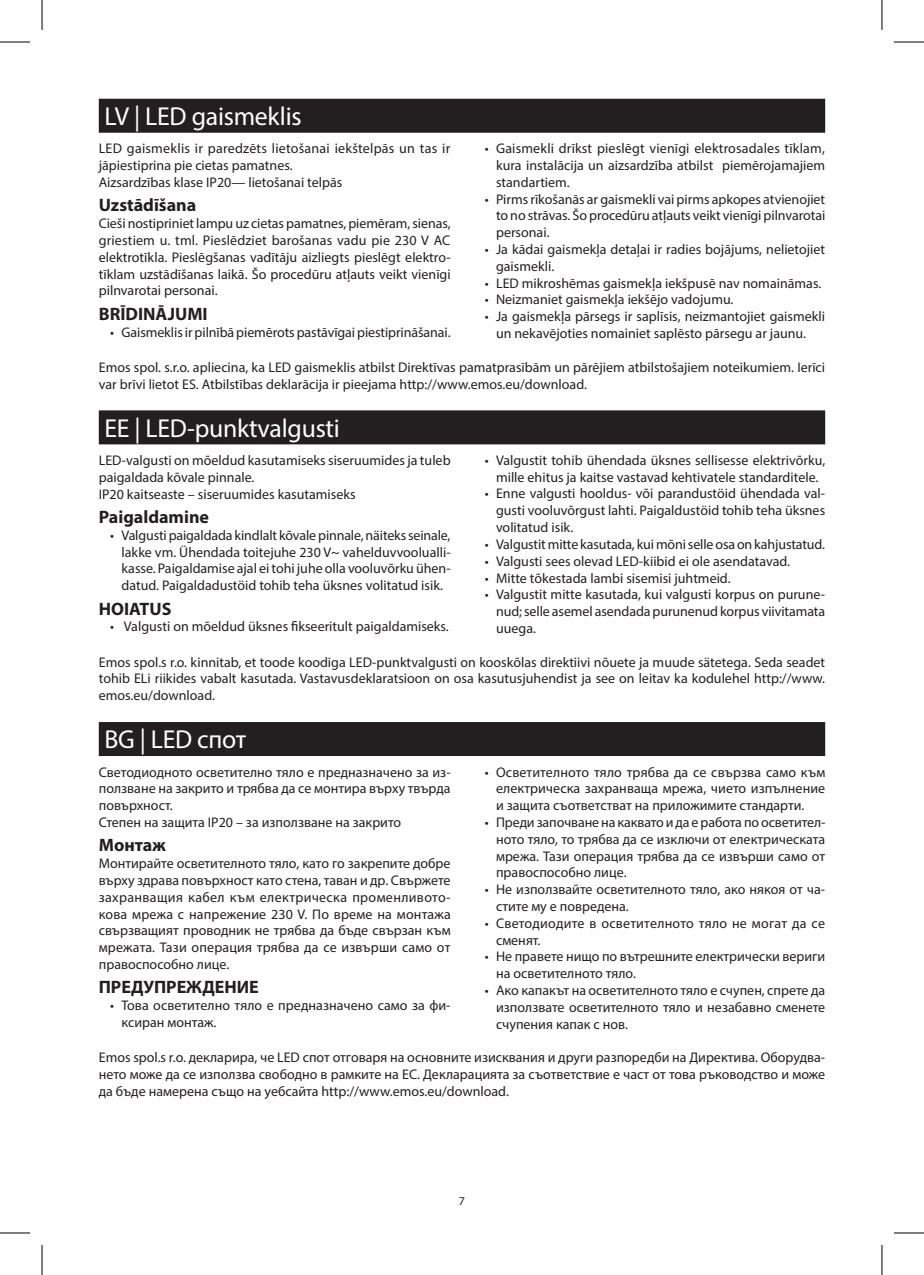
<style>
.page{position:relative;width:924px;height:1275px;background:#fff}
.page>*{position:absolute;margin:0;border:0;box-sizing:border-box;transform-origin:0 0}
.t1{font:26px "Myriad Pro";letter-spacing:-.01em;color:#fff}
.t2{font:700 18px "Myriad Pro";color:#231f20}
.t3{font:14px/16.8px "Myriad Pro";color:#231f20;text-align:justify}
.t4{font:12px "Myriad Pro";color:#231f20}
</style>
<div class="page">
<div style="left:99px;top:99px;width:725px;height:34px;background:#231f20"></div>
<div style="left:99px;top:410px;width:725px;height:34px;background:#231f20"></div>
<div style="left:99px;top:722px;width:725px;height:34px;background:#231f20"></div>
<hr style="left:0;top:42px;width:30px;height:1px;background:#000">
<hr style="left:893px;top:42px;width:30px;height:1px;background:#000">
<hr style="left:0;top:1232px;width:30px;height:1px;background:#000">
<hr style="left:893px;top:1232px;width:30px;height:1px;background:#000">
<hr style="left:42px;top:0;width:1px;height:30px;background:#000">
<hr style="left:42px;top:1245px;width:1px;height:30px;background:#000">
<hr style="left:881px;top:0;width:1px;height:30px;background:#000">
<hr style="left:881px;top:1245px;width:1px;height:30px;background:#000">
<h1 class="t1" style="left:104px;top:100px;width:199px">LV | LED gaismeklis</h1>
<p class="t3" style="left:99px;top:140px;width:353px;text-align:left">LED gaismeklis ir paredzēts lietošanai iekštelpās un tas ir jāpiestiprina pie cietas pamatnes.<br>Aizsardzības klase IP20— lietošanai telpās</p>
<p class="t2" style="left:99px;top:193px;width:99px">Uzstādīšana</p>
<p class="t3" style="left:99px;top:215px;width:353px">Cieši nostipriniet lampu uz cietas pamatnes, piemēram, sienas, griestiem u. tml. Pieslēdziet barošanas vadu pie 230 V AC elektrotīkla. Pieslēgšanas vadītāju aizliegts pieslēgt elektro&shy;tīklam uzstādīšanas laikā. Šo procedūru atļauts veikt vienīgi pilnvarotai personai.</p>
<p class="t2" style="left:99px;top:302px;width:110px">BRĪDINĀJUMI</p>
<p class="t3" style="left:110px;top:323px;width:342px">• Gaismeklis ir pilnībā piemērots pastāvīgai piestiprināšanai.</p>
<p class="t3" style="left:496px;top:140px;width:330px;text-indent:-11px">• Gaismekli drīkst pieslēgt vienīgi elektrosadales tīklam, kura instalācija un aizsardzība atbilst piemērojamajiem standartiem.</p>
<p class="t3" style="left:496px;top:190px;width:330px;text-indent:-11px">• Pirms rīkošanās ar gaismekli vai pirms apkopes atvienojiet to no strāvas. Šo procedūru atļauts veikt vienīgi pilnvarotai personai.</p>
<p class="t3" style="left:496px;top:241px;width:330px;text-indent:-11px">• Ja kādai gaismekļa detaļai ir radies bojājums, nelietojiet gaismekli.</p>
<p class="t3" style="left:484px;top:274px;width:338px">• LED mikroshēmas gaismekļa iekšpusē nav nomaināmas.</p>
<p class="t3" style="left:484px;top:291px;width:250px">• Neizmaniet gaismekļa iekšējo vadojumu.</p>
<p class="t3" style="left:484px;top:308px;width:342px;text-align:center">• Ja gaismekļa pārsegs ir saplīsis, neizmantojiet gaismekli un nekavējoties nomainiet saplēsto pārsegu ar jaunu.</p>
<p class="t3" style="left:99px;top:358px;width:727px">Emos spol. s.r.o. apliecina, ka LED gaismeklis atbilst Direktīvas pamatprasībām un pārējiem atbilstošajiem noteikumiem. Ierīci var brīvi lietot ES. Atbilstības deklarācija ir pieejama http://www.emos.eu/download.</p>
<h1 class="t1" style="left:104px;top:412px;width:237px">EE | LED-punktvalgusti</h1>
<p class="t3" style="left:99px;top:451px;width:353px;text-align:left">LED-valgusti on mõeldud kasutamiseks siseruumides ja tuleb paigaldada kõvale pinnale.<br>IP20 kaitseaste – siseruumides kasutamiseks</p>
<p class="t2" style="left:99px;top:505px;width:112px">Paigaldamine</p>
<p class="t3" style="left:121px;top:526px;width:330px;text-indent:-11px">• Valgusti paigaldada kindlalt kõvale pinnale, näiteks seinale, lakke vm. Ühendada toitejuhe 230 V~ vahelduvvoolualli&shy;kasse. Paigaldamise ajal ei tohi juhe olla vooluvõrku ühen&shy;datud. Paigaldadustöid tohib teha üksnes volitatud isik.</p>
<p class="t2" style="left:99px;top:597px;width:74px">HOIATUS</p>
<p class="t3" style="left:110px;top:618px;width:340px">• Valgusti on mõeldud üksnes fikseeritult paigaldamiseks.</p>
<p class="t3" style="left:484px;top:451px;width:342px;text-align:center">• Valgustit tohib ühendada üksnes sellisesse elektrivõrku, mille ehitus ja kaitse vastavad kehtivatele standarditele.</p>
<p class="t3" style="left:496px;top:485px;width:330px;text-indent:-11px">• Enne valgusti hooldus- või parandustöid ühendada val&shy;gusti vooluvõrgust lahti. Paigaldustöid tohib teha üksnes volitatud isik.</p>
<p class="t3" style="left:484px;top:535px;width:341px">• Valgustit mitte kasutada, kui mõni selle osa on kahjustatud.</p>
<p class="t3" style="left:484px;top:552px;width:307px">• Valgusti sees olevad LED-kiibid ei ole asendatavad.</p>
<p class="t3" style="left:484px;top:569px;width:247px">• Mitte tõkestada lambi sisemisi juhtmeid.</p>
<p class="t3" style="left:496px;top:586px;width:330px;text-indent:-11px">• Valgustit mitte kasutada, kui valgusti korpus on purune&shy;nud; selle asemel asendada purunenud korpus viivitamata uuega.</p>
<p class="t3" style="left:99px;top:653px;width:727px">Emos spol.s r.o. kinnitab, et toode koodiga LED-punktvalgusti on kooskõlas direktiivi nõuete ja muude sätetega. Seda seadet tohib ELi riikides vabalt kasutada. Vastavusdeklaratsioon on osa kasutusjuhendist ja see on leitav ka kodulehel http://www. emos.eu/download.</p>
<h1 class="t1" style="left:104px;top:723px;width:143px">BG | LED спот</h1>
<p class="t3" style="left:99px;top:763px;width:353px;text-align:left">Светодиодното осветително тяло е предназначено за из&shy;ползване на закрито и трябва да се монтира върху твърда повърхност.<br>Степен на защита IP20 – за използване на закрито</p>
<p class="t2" style="left:99px;top:833px;width:68px">Монтаж</p>
<p class="t3" style="left:99px;top:855px;width:353px">Монтирайте осветителното тяло, като го закрепите добре върху здрава повърхност като стена, таван и др. Свържете захранващия кабел към електрическа променливото&shy;кова мрежа с напрежение 230 V. По време на монтажа свързващият проводник не трябва да бъде свързан към мрежата. Тази операция трябва да се извърши само от правоспособно лице.</p>
<p class="t2" style="left:99px;top:975px;width:161px">ПРЕДУПРЕЖДЕНИЕ</p>
<p class="t3" style="left:121px;top:997px;width:330px;text-indent:-11px">• Това осветително тяло е предназначено само за фи&shy;ксиран монтаж.</p>
<p class="t3" style="left:496px;top:763px;width:330px;text-indent:-11px">• Осветителното тяло трябва да се свързва само към електрическа захранваща мрежа, чието изпълнение и защита съответстват на приложимите стандарти.</p>
<p class="t3" style="left:496px;top:813px;width:330px;text-indent:-11px">• Преди започване на каквато и да е работа по осветител&shy;ното тяло, то трябва да се изключи от електрическата мрежа. Тази операция трябва да се извърши само от правоспособно лице.</p>
<p class="t3" style="left:496px;top:881px;width:330px;text-indent:-11px">• Не използвайте осветителното тяло, ако някоя от ча&shy;стите му е повредена.</p>
<p class="t3" style="left:496px;top:914px;width:330px;text-indent:-11px">• Светодиодите в осветителното тяло не могат да се сменят.</p>
<p class="t3" style="left:496px;top:948px;width:330px;text-indent:-11px">• Не правете нищо по вътрешните електрически вериги на осветителното тяло.</p>
<p class="t3" style="left:496px;top:981px;width:330px;text-indent:-11px">• Ако капакът на осветителното тяло е счупен, спрете да използвате осветителното тяло и незабавно сменете счупения капак с нов.</p>
<p class="t3" style="left:99px;top:1049px;width:727px">Emos spol.s r.o. декларира, че LED спот отговаря на основните изисквания и други разпоредби на Директива. Оборудва&shy;нето може да се използва свободно в рамките на ЕС. Декларацията за съответствие е част от това ръководство и може да бъде намерена също на уебсайта http://www.emos.eu/download.</p>
<p class="t4" style="left:458px;top:1193px;width:8px">7</p>
</div>
